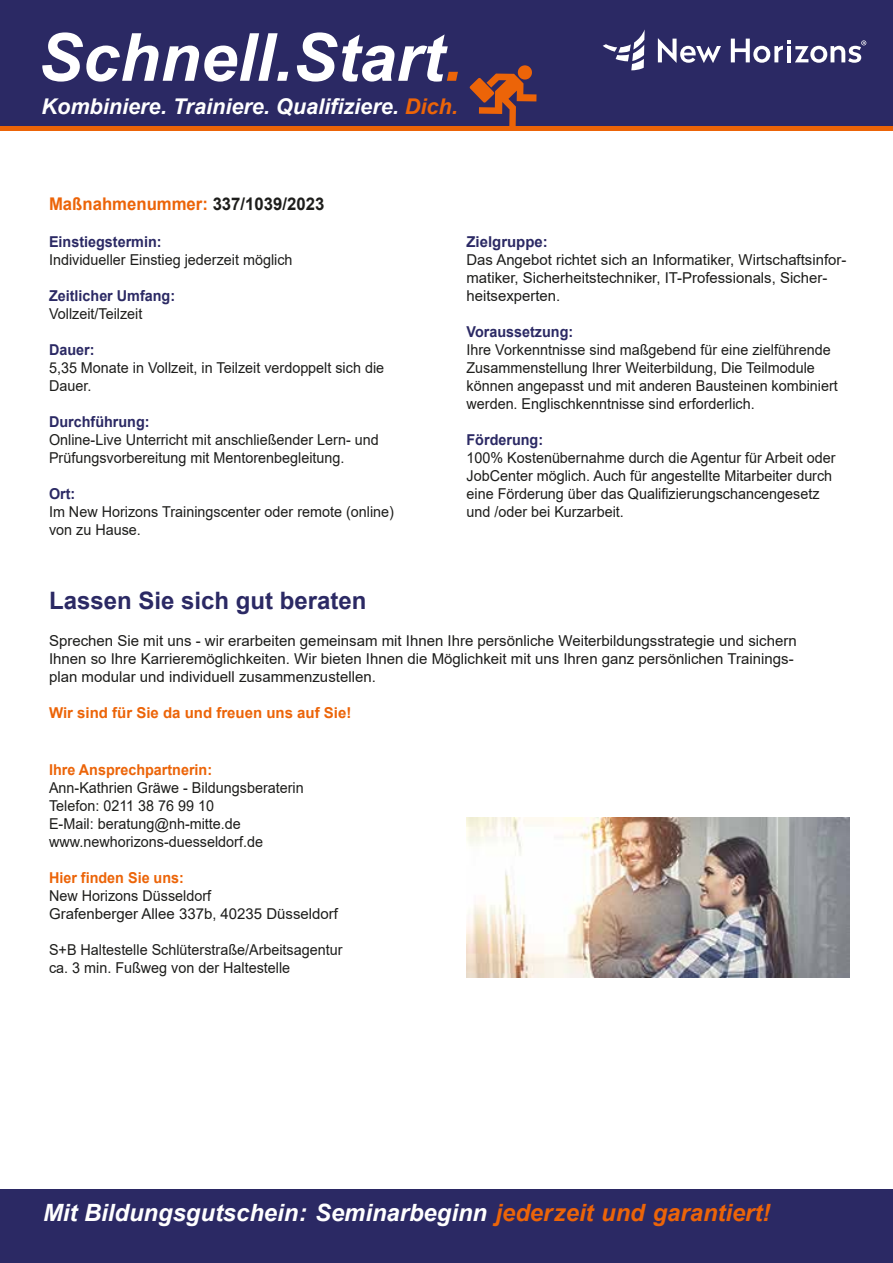
<style>
.page{position:relative;width:893px;height:1263px;background:#fff}
.page>*{position:absolute;margin:0;border:0;box-sizing:border-box;transform-origin:0 0}
.t1{font:italic 700 66.45px "Arial";color:#fff}
.t2{font:700 24px "Arial";color:#2b2964}
.t3{font:italic 700 23.85px "Arial";color:#fff}
.t4{font:italic 700 21.6px "Arial";color:#fff}
.t5{font:700 17.4px "Arial";color:#ec6408;scale:.96 1}
.t6{font:15px/18px "Arial";color:#1d1d1b;scale:.96 1}
.t7{font:15px/18px "Arial";color:#1d1d1b}
.t8{font:700 15px "Arial";color:#2b2964;scale:.96 1}
.t9{font:700 15px "Arial";color:#ec6408;scale:.96 1}
.t10{font:700 15px "Arial";color:#ec6408}
.t11{font:700 15px "Arial";color:#2b2964}
.s1{color:#ec6408}
.s2{color:#1d1d1b}
</style>
<div class="page">
<div style="left:0;top:1190px;width:893px;height:73px;background:#2b2964"></div>
<img style="left:466px;top:818px;width:383px;height:160px">
<div style="left:0;top:0;width:893px;height:127px;background:#2b2964"></div>
<svg style="left:470px;top:65px;width:66px;height:61px"></svg>
<div style="left:0;top:126px;width:893px;height:5px;background:#ec6408"></div>
<svg style="left:658px;top:38px;width:63px;height:25px"></svg>
<svg style="left:731px;top:39px;width:135px;height:24px"></svg>
<svg style="left:603px;top:29px;width:42px;height:41px"></svg>
<h1 class="t1" style="left:38px;top:13px;width:426px">Schnell.Start<span class="s1">.</span></h1>
<h3 class="t4" style="left:41px;top:92px;width:418px">Kombiniere. Trainiere. Qualifiziere. <span class="s1">Dich.</span></h3>
<p class="t5" style="left:49px;top:192px;width:288px">Maßnahmenummer: <span class="s2">337/1039/2023</span></p>
<p class="t8" style="left:49px;top:231px;width:119px">Einstiegstermin:</p>
<p class="t6" style="left:49px;top:250px;width:255px">Individueller Einstieg jederzeit möglich</p>
<p class="t8" style="left:49px;top:285px;width:133px">Zeitlicher Umfang:</p>
<p class="t6" style="left:49px;top:304px;width:99px">Vollzeit/Teilzeit</p>
<p class="t8" style="left:49px;top:339px;width:49px">Dauer:</p>
<p class="t6" style="left:49px;top:358px;width:351px">5,35 Monate in Vollzeit, in Teilzeit verdoppelt sich die<br>Dauer.</p>
<p class="t8" style="left:49px;top:411px;width:106px">Durchführung:</p>
<p class="t6" style="left:49px;top:430px;width:345px">Online-Live Unterricht mit anschließender Lern- und<br>Prüfungsvorbereitung mit Mentorenbegleitung.</p>
<p class="t8" style="left:49px;top:483px;width:29px">Ort:</p>
<p class="t6" style="left:49px;top:502px;width:361px">Im New Horizons Trainingscenter oder remote (online) von zu Hause.</p>
<p class="t11" style="left:466px;top:231px;width:83px">Zielgruppe:</p>
<p class="t7" style="left:466px;top:250px;width:381px">Das Angebot richtet sich an Informatiker, Wirtschaftsinfor&shy;matiker, Sicherheitstechniker, IT-Professionals, Sicher&shy;heitsexperten.</p>
<p class="t8" style="left:466px;top:321px;width:113px">Voraussetzung:</p>
<p class="t6" style="left:466px;top:340px;width:388px">Ihre Vorkenntnisse sind maßgebend für eine zielführende Zusammenstellung Ihrer Weiterbildung, Die Teilmodule können angepasst und mit anderen Bausteinen kombiniert werden. Englischkenntnisse sind erforderlich.</p>
<p class="t8" style="left:466px;top:429px;width:81px">Förderung:</p>
<p class="t6" style="left:466px;top:448px;width:386px">100% Kostenübernahme durch die Agentur für Arbeit oder JobCenter möglich. Auch für angestellte Mitarbeiter durch eine Förderung über das Qualifizierungschancengesetz und /oder bei Kurzarbeit.</p>
<h2 class="t2" style="left:49px;top:583px;width:319px">Lassen Sie sich gut beraten</h2>
<p class="t7" style="left:49px;top:632px;width:749px">Sprechen Sie mit uns - wir erarbeiten gemeinsam mit Ihnen Ihre persönliche Weiterbildungsstrategie und sichern<br>Ihnen so Ihre Karrieremöglichkeiten. Wir bieten Ihnen die Möglichkeit mit uns Ihren ganz persönlichen Trainings&shy;plan modular und individuell zusammenzustellen.</p>
<p class="t10" style="left:49px;top:702px;width:304px">Wir sind für Sie da und freuen uns auf Sie!</p>
<p class="t9" style="left:49px;top:759px;width:171px">Ihre Ansprechpartnerin:</p>
<p class="t6" style="left:49px;top:779px;width:267px">Ann-Kathrien Gräwe - Bildungsberaterin Telefon: 0211 38 76 99 10<br>E-Mail: beratung@nh-mitte.de www.newhorizons-duesseldorf.de</p>
<p class="t9" style="left:49px;top:867px;width:142px">Hier finden Sie uns:</p>
<p class="t6" style="left:49px;top:887px;width:303px">New Horizons Düsseldorf<br>Grafenberger Allee 337b, 40235 Düsseldorf</p>
<p class="t6" style="left:49px;top:941px;width:307px">S+B Haltestelle Schlüterstraße/Arbeitsagentur ca. 3 min. Fußweg von der Haltestelle</p>
<h3 class="t3" style="left:43px;top:1197px;width:729px">Mit Bildungsgutschein: Seminarbeginn <span class="s1">jederzeit und garantiert!</span></h3>
</div>
